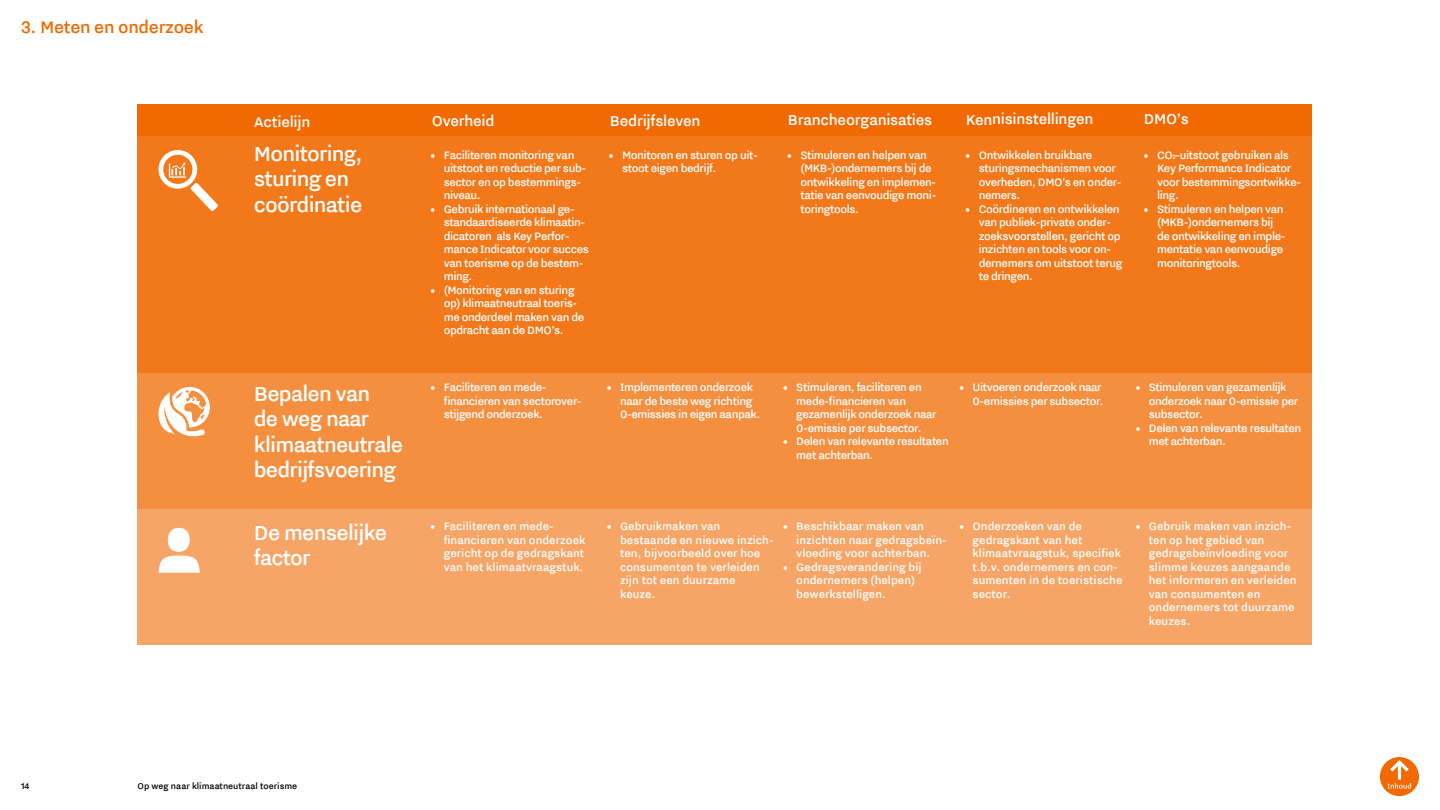
<style>
.page{position:relative;width:1440px;height:810px;background:#fff}
.page>*{position:absolute;margin:0;border:0;box-sizing:border-box;transform-origin:0 0}
.t1{font:500 25.5px/25.5px "NL Nitti Grotesk";letter-spacing:-.03em;color:#fff}
.t2{font:500 21px "NL Nitti Grotesk";letter-spacing:-.015em;color:#f16900}
.t3{font:500 18px "NL Nitti Grotesk";letter-spacing:-.02em;color:#fff}
.t4{font:500 13.5px/13.5px "NL Nitti Grotesk";letter-spacing:-.03em;color:#fff}
.t5{font:500 13.5px/13.5px "NL Nitti Grotesk";color:#fff}
.t6{font:500 10.5px "NL Nitti Grotesk";color:#000}
.s1{font-family:"Minion Pro"}
.s2{font-size:7.5px}
</style>
<div class="page">
<div style="left:137px;top:136px;width:1175px;height:239px;background:#f3781a"></div>
<div style="left:137px;top:104px;width:1175px;height:31px;background:#f16900"></div>
<div style="left:137px;top:374px;width:1175px;height:135px;background:#f58f40"></div>
<div style="left:137px;top:509px;width:1175px;height:136px;background:#f7a566"></div>
<svg style="left:158px;top:150px;width:60px;height:61px"></svg>
<svg style="left:158px;top:387px;width:52px;height:50px"></svg>
<div style="left:168px;top:528px;width:22px;height:24px;background:#fff;border-radius:50%"></div>
<svg style="left:159px;top:556px;width:41px;height:17px"></svg>
<div style="left:1380px;top:757px;width:39px;height:39px;background:#f16900;border-radius:50%"></div>
<svg style="left:1388px;top:760px;width:23px;height:29px"></svg>
<h2 class="t2" style="left:21px;top:15px;width:184px">3. Meten en onderzoek</h2>
<h3 class="t3" style="left:254px;top:111px;width:58px">Actielijn</h3>
<h3 class="t3" style="left:432px;top:111px;width:64px">Overheid</h3>
<h3 class="t3" style="left:610px;top:110px;width:92px">Bedrijfsleven</h3>
<h3 class="t3" style="left:788px;top:109px;width:146px">Brancheorganisaties</h3>
<h3 class="t3" style="left:966px;top:109px;width:129px">Kennisinstellingen</h3>
<h3 class="t3" style="left:1144px;top:108px;width:47px">DMO’s</h3>
<p class="t4" style="left:444px;top:148px;width:144px;text-indent:-14px"><span class="s1">•</span> Faciliteren monitoring van uitstoot en reductie per sub&shy;sector en op bestemmings&shy;niveau.</p>
<p class="t4" style="left:444px;top:202px;width:147px;text-indent:-14px"><span class="s1">•</span> Gebruik internationaal ge&shy;standaardiseerde klimaatin&shy;dicatoren als Key Perfor&shy;mance Indicator voor succes van toerisme op de bestem&shy;ming.</p>
<p class="t4" style="left:444px;top:283px;width:142px;text-indent:-14px"><span class="s1">•</span> (Monitoring van en sturing op) klimaatneutraal toeris&shy;me onderdeel maken van de opdracht aan de DMO’s.</p>
<h1 class="t1" style="left:254px;top:140px;width:110px">Monitoring, sturing en coördinatie</h1>
<p class="t4" style="left:622px;top:148px;width:137px;text-indent:-14px"><span class="s1">•</span> Monitoren en sturen op uit&shy;stoot eigen bedrijf.</p>
<p class="t4" style="left:800px;top:148px;width:137px;text-indent:-14px"><span class="s1">•</span> Stimuleren en helpen van (MKB-)ondernemers bij de ontwikkeling en implemen&shy;tatie van eenvoudige moni&shy;toringtools.</p>
<p class="t4" style="left:979px;top:148px;width:144px;text-indent:-14px"><span class="s1">•</span> Ontwikkelen bruikbare sturingsmechanismen voor overheden, DMO’s en onder&shy;nemers.</p>
<p class="t4" style="left:1157px;top:148px;width:146px;text-indent:-13px"><span class="s1">•</span> CO<span class="s2">2</span>-uitstoot gebruiken als<br>Key Performance Indicator voor bestemmingsontwikke&shy;ling.</p>
<p class="t4" style="left:1157px;top:202px;width:130px;text-indent:-14px"><span class="s1">•</span> Stimuleren en helpen van (MKB-)ondernemers bij de ontwikkeling en imple&shy;mentatie van eenvoudige monitoringtools.</p>
<p class="t4" style="left:979px;top:202px;width:145px;text-indent:-14px"><span class="s1">•</span> Coördineren en ontwikkelen van publiek-private onder&shy;zoeksvoorstellen, gericht op inzichten en tools voor on&shy;dernemers om uitstoot terug te dringen.</p>
<h1 class="t1" style="left:254px;top:380px;width:151px">Bepalen van<br>de weg naar klimaatneutrale bedrijfsvoering</h1>
<h1 class="t1" style="left:254px;top:519px;width:135px">De menselijke factor</h1>
<p class="t4" style="left:444px;top:380px;width:139px;text-indent:-14px"><span class="s1">•</span> Faciliteren en mede&shy;financieren van sectorover&shy;stijgend onderzoek.</p>
<p class="t4" style="left:620px;top:380px;width:142px;text-indent:-14px"><span class="s1">•</span> Implementeren onderzoek naar de beste weg richting<br>0-emissies in eigen aanpak.</p>
<p class="t4" style="left:796px;top:380px;width:142px;text-indent:-14px"><span class="s1">•</span> Stimuleren, faciliteren en mede-financieren van gezamenlijk onderzoek naar<br>0-emissie per subsector.</p>
<p class="t4" style="left:796px;top:434px;width:154px;text-indent:-14px"><span class="s1">•</span> Delen van relevante resultaten met achterban.</p>
<p class="t4" style="left:959px;top:380px;width:146px;text-align:right"><span class="s1">•</span> Uitvoeren onderzoek naar<br>0-emissies per subsector.</p>
<p class="t4" style="left:1149px;top:380px;width:151px;text-indent:-14px"><span class="s1">•</span> Stimuleren van gezamenlijk onderzoek naar 0-emissie per subsector.</p>
<p class="t4" style="left:1149px;top:421px;width:154px;text-indent:-14px"><span class="s1">•</span> Delen van relevante resultaten met achterban.</p>
<p class="t5" style="left:444px;top:519px;width:143px;text-indent:-14px"><span class="s1">•</span> Faciliteren en mede&shy;financieren van onderzoek gericht op de gedragskant van het klimaatvraagstuk.</p>
<p class="t5" style="left:620px;top:519px;width:155px;text-indent:-14px"><span class="s1">•</span> Gebruikmaken van bestaande en nieuwe inzich&shy;ten, bijvoorbeeld over hoe consumenten te verleiden zijn tot een duurzame keuze.</p>
<p class="t5" style="left:796px;top:519px;width:152px;text-indent:-14px"><span class="s1">•</span> Beschikbaar maken van inzichten naar gedragsbeïn&shy;vloeding voor achterban.</p>
<p class="t5" style="left:796px;top:560px;width:127px;text-indent:-14px"><span class="s1">•</span> Gedragsverandering bij ondernemers (helpen) bewerkstelligen.</p>
<p class="t5" style="left:973px;top:519px;width:151px;text-indent:-14px"><span class="s1">•</span> Onderzoeken van de gedragskant van het klimaatvraagstuk, specifiek t.b.v. ondernemers en con&shy;sumenten in de toeristische sector.</p>
<p class="t5" style="left:1149px;top:519px;width:149px;text-indent:-14px"><span class="s1">•</span> Gebruik maken van inzich&shy;ten op het gebied van gedragsbeïnvloeding voor slimme keuzes aangaande het informeren en verleiden van consumenten en ondernemers tot duurzame keuzes.</p>
<p class="t6" style="left:21px;top:780px;width:10px">14</p>
<p class="t6" style="left:138px;top:780px;width:161px">Op weg naar klimaatneutraal toerisme</p>
</div>
